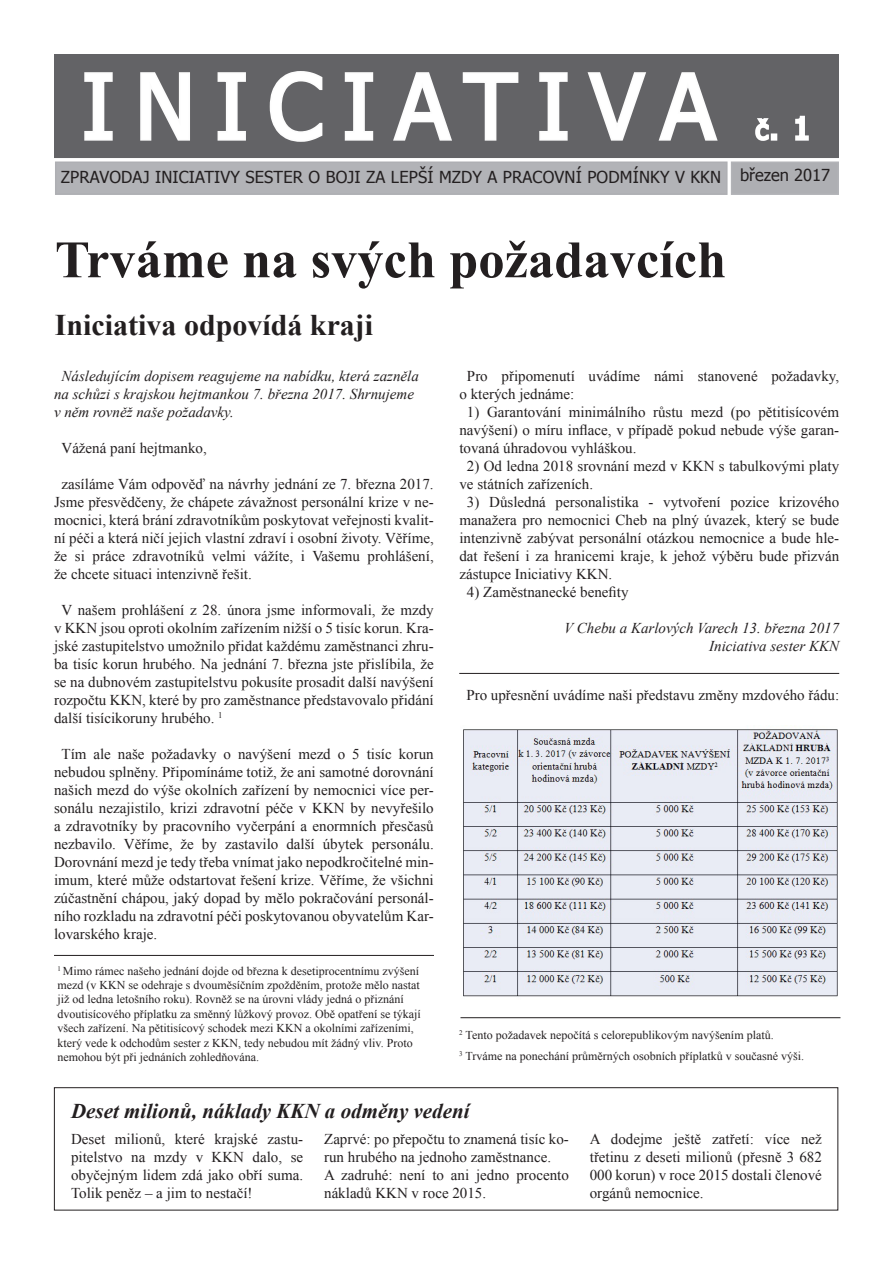
<style>
.page{position:relative;width:893px;height:1263px;background:#fff}
.page>*{position:absolute;margin:0;border:0;box-sizing:border-box;transform-origin:0 0}
.t1{font:90px "Tahoma";letter-spacing:.22em;color:#fff}
.t2{font:700 52.5px "Times New Roman";color:#231f20}
.t3{font:700 30px "Times New Roman";color:#231f20}
.t4{font:italic 700 21px "Times New Roman";color:#231f20}
.t5{font:16.5px "Tahoma";letter-spacing:.01em;color:#231f20}
.t6{font:15px/18px "Times New Roman";color:#231f20;text-align:justify}
.t7{font:italic 15px/18px "Times New Roman";color:#231f20}
.t8{font:12px/14.4px "Times New Roman";color:#231f20}
</style>
<div class="page">
<div style="left:54px;top:1087px;width:784px;height:123px;border:1px solid #231f20"></div>
<div style="left:731px;top:161px;width:108px;height:34px;background:#aeafb3;border:2px solid #b2b3b7"></div>
<div style="left:55px;top:161px;width:673px;height:34px;background:#b2b3b7;border:2px solid #aeafb3"></div>
<div style="left:54px;top:54px;width:785px;height:104px;background:#636366"></div>
<svg style="left:84px;top:72px;width:29px;height:69px"></svg>
<svg style="left:140px;top:72px;width:50px;height:69px"></svg>
<svg style="left:217px;top:72px;width:29px;height:69px"></svg>
<svg style="left:269px;top:71px;width:54px;height:71px"></svg>
<svg style="left:344px;top:72px;width:30px;height:69px"></svg>
<svg style="left:393px;top:72px;width:59px;height:69px"></svg>
<svg style="left:462px;top:72px;width:57px;height:69px"></svg>
<svg style="left:539px;top:72px;width:29px;height:69px"></svg>
<svg style="left:587px;top:72px;width:59px;height:69px"></svg>
<svg style="left:658px;top:72px;width:60px;height:69px"></svg>
<svg style="left:755px;top:118px;width:16px;height:23px"></svg>
<div style="left:771px;top:133px;width:6px;height:8px;border:3px solid #fff"></div>
<svg style="left:795px;top:115px;width:14px;height:26px"></svg>
<img style="left:463px;top:725px;width:375px;height:272px">
<hr style="left:459px;top:673px;width:380px;height:1px;background:#231f20">
<hr style="left:54px;top:955px;width:380px;height:1px;background:#231f20">
<hr style="left:460px;top:1017px;width:380px;height:1px;background:#231f20">
<p class="t1" style="left:82px;top:46px;width:635px">INICIATIVA</p>
<p class="t5" style="left:61px;top:166px;width:662px">ZPRAVODAJ INICIATIVY SESTER O BOJI ZA LEPŠÍ MZDY A PRACOVNÍ PODMÍNKY V KKN</p>
<p class="t5" style="left:740px;top:164px;width:92px">březen 2017</p>
<p class="t2" style="left:55px;top:222px;width:673px">Trváme na svých požadavcích</p>
<p class="t3" style="left:55px;top:303px;width:320px">Iniciativa odpovídá kraji</p>
<p class="t7" style="left:54px;top:366px;width:366px;text-indent:8px">Následujícím dopisem reagujeme na nabídku, která zazněla na schůzi s krajskou hejtmankou 7. března 2017. Shrnujeme v něm rovněž naše požadavky.</p>
<p class="t6" style="left:62px;top:438px;width:147px">Vážená paní hejtmanko,</p>
<p class="t6" style="left:54px;top:474px;width:381px;text-indent:8px">zasíláme Vám odpověď na návrhy jednání ze 7. března 2017.<br>Jsme přesvědčeny, že chápete závažnost personální krize v ne&shy;mocnici, která brání zdravotníkům poskytovat veřejnosti kvalit&shy;ní péči a která ničí jejich vlastní zdraví i osobní životy. Věříme, že si práce zdravotníků velmi vážíte, i Vašemu prohlášení, že chcete situaci intenzivně řešit.</p>
<p class="t6" style="left:54px;top:600px;width:381px;text-indent:8px">V našem prohlášení z 28. února jsme informovali, že mzdy v KKN jsou oproti okolním zařízením nižší o 5 tisíc korun. Kra&shy;jské zastupitelstvo umožnilo přidat každému zaměstnanci zhru&shy;ba tisíc korun hrubého. Na jednání 7. března jste přislíbila, že se na dubnovém zastupitelstvu pokusíte prosadit další navýšení rozpočtu KKN, které by pro zaměstnance představovalo přidání další tisícikoruny hrubého. <sup>1</sup></p>
<p class="t6" style="left:54px;top:744px;width:381px;text-indent:8px">Tím ale naše požadavky o navýšení mezd o 5 tisíc korun nebudou splněny. Připomínáme totiž, že ani samotné dorovnání našich mezd do výše okolních zařízení by nemocnici více per&shy;sonálu nezajistilo, krizi zdravotní péče v KKN by nevyřešilo a zdravotníky by pracovního vyčerpání a enormních přesčasů nezbavilo. Věříme, že by zastavilo další úbytek personálu.<br>Dorovnání mezd je tedy třeba vnímat jako nepodkročitelné min&shy;imum, které může odstartovat řešení krize. Věříme, že všichni zúčastnění chápou, jaký dopad by mělo pokračování personál&shy;ního rozkladu na zdravotní péči poskytovanou obyvatelům Kar&shy;lovarského kraje.</p>
<p class="t8" style="left:58px;top:963px;width:365px"><sup>1</sup> Mimo rámec našeho jednání dojde od března k desetiprocentnímu zvýšení mezd (v KKN se odehraje s dvouměsíčním zpožděním, protože mělo nastat již od ledna letošního roku). Rovněž se na úrovni vlády jedná o přiznání dvoutisícového příplatku za směnný lůžkový provoz. Obě opatření se týkají všech zařízení. Na pětitisícový schodek mezi KKN a okolními zařízeními, který vede k odchodům sester z KKN, tedy nebudou mít žádný vliv. Proto nemohou být při jednáních zohledňována.</p>
<p class="t6" style="left:459px;top:366px;width:381px;text-indent:8px">Pro připomenutí uvádíme námi stanovené požadavky, o kterých jednáme:</p>
<p class="t6" style="left:459px;top:402px;width:381px;text-indent:8px">1) Garantování minimálního růstu mezd (po pětitisícovém navýšení) o míru inflace, v případě pokud nebude výše garan&shy;tovaná úhradovou vyhláškou.</p>
<p class="t6" style="left:459px;top:456px;width:381px;text-indent:8px">2) Od ledna 2018 srovnání mezd v KKN s tabulkovými platy ve státních zařízeních.</p>
<p class="t6" style="left:459px;top:492px;width:381px;text-indent:8px">3) Důsledná personalistika - vytvoření pozice krizového manažera pro nemocnici Cheb na plný úvazek, který se bude intenzivně zabývat personální otázkou nemocnice a bude hle&shy;dat řešení i za hranicemi kraje, k jehož výběru bude přizván zástupce Iniciativy KKN.</p>
<p class="t6" style="left:467px;top:582px;width:163px">4) Zaměstnanecké benefity</p>
<p class="t7" style="left:564px;top:618px;width:276px">V Chebu a Karlových Varech 13. března 2017</p>
<p class="t7" style="left:709px;top:636px;width:132px">Iniciativa sester KKN</p>
<p class="t6" style="left:466px;top:686px;width:374px">Pro upřesnění uvádíme naši představu změny mzdového řádu:</p>
<p class="t8" style="left:459px;top:1027px;width:316px"><sup>2</sup> Tento požadavek nepočítá s celorepublikovým navýšením platů.</p>
<p class="t8" style="left:459px;top:1049px;width:346px"><sup>3</sup> Trváme na ponechání průměrných osobních příplatků v současné výši.</p>
<p class="t4" style="left:71px;top:1096px;width:400px">Deset milionů, náklady KKN a odměny vedení</p>
<p class="t6" style="left:71px;top:1130px;width:234px">Deset milionů, které krajské zastu&shy;pitelstvo na mzdy v KKN dalo, se obyčejným lidem zdá jako obří suma.<br>Tolik peněz – a jim to nestačí!</p>
<p class="t6" style="left:324px;top:1130px;width:246px">Zaprvé: po přepočtu to znamená tisíc ko&shy;run hrubého na jednoho zaměstnance.</p>
<p class="t6" style="left:324px;top:1166px;width:246px">A zadruhé: není to ani jedno procento nákladů KKN v roce 2015.</p>
<p class="t6" style="left:590px;top:1130px;width:234px">A dodejme ještě zatřetí: více než třetinu z deseti milionů (přesně 3 682<br>000 korun) v roce 2015 dostali členové orgánů nemocnice.</p>
</div>
